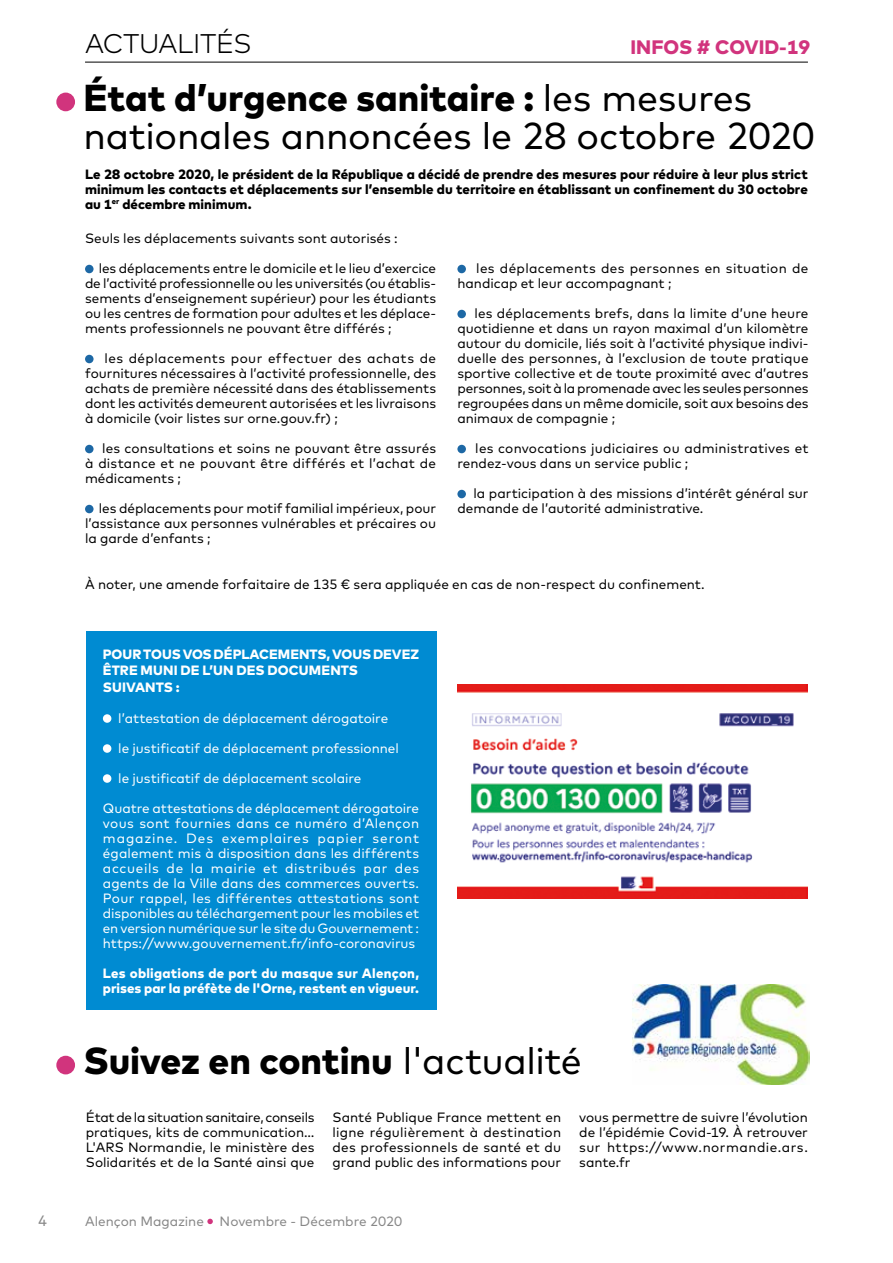
<style>
.page{position:relative;width:893px;height:1263px;background:#fff}
.page>*{position:absolute;margin:0;border:0;box-sizing:border-box;transform-origin:0 0}
.t1{font:37.5px/37.5px "Mark";letter-spacing:-.01em;color:#000}
.t2{font:800 37.5px "Mark";letter-spacing:-.005em;color:#000}
.t3{font:300 27px "Mark";letter-spacing:-.015em;color:#000}
.t4{font:800 19.5px "Mark";color:#d1347d}
.t5{font:15px "Mark";color:#878787}
.t6{font:13.5px/15px "Mark";color:#000;text-align:justify}
.t7{font:13.5px/15px "Mark";color:#fff;text-align:justify}
.t8{font:800 13.5px/15px "Mark";letter-spacing:.005em;color:#000;text-align:justify}
.t9{font:800 13.5px/16.2px "Mark";letter-spacing:.005em;color:#fff}
.t10{font:13.5px/15px "Mark";letter-spacing:.02em;color:#000}
.t11{font:13.5px "Mark";color:#878787}
.s1{font-weight:800}
.s2{font-weight:400}
</style>
<div class="page">
<svg style="left:207px;top:1219px;width:6px;height:5px"></svg>
<hr style="left:85px;top:62px;width:723px;height:1px;background:#000">
<div style="left:85px;top:265px;width:9px;height:8px;background:#1d68a5;border-radius:50%"></div>
<div style="left:85px;top:355px;width:9px;height:8px;background:#1d68a5;border-radius:50%"></div>
<div style="left:85px;top:445px;width:9px;height:8px;background:#1d68a5;border-radius:50%"></div>
<div style="left:85px;top:505px;width:9px;height:8px;background:#1d68a5;border-radius:50%"></div>
<div style="left:457px;top:265px;width:9px;height:8px;background:#1d68a5;border-radius:50%"></div>
<div style="left:457px;top:310px;width:9px;height:8px;background:#1d68a5;border-radius:50%"></div>
<div style="left:457px;top:445px;width:9px;height:8px;background:#1d68a5;border-radius:50%"></div>
<div style="left:457px;top:490px;width:9px;height:8px;background:#1d68a5;border-radius:50%"></div>
<div style="left:56px;top:93px;width:19px;height:18px;background:#d1347d;border-radius:50%"></div>
<div style="left:56px;top:1056px;width:19px;height:18px;background:#d1347d;border-radius:50%"></div>
<div style="left:86px;top:631px;width:350px;height:379px;background:#008bd2"></div>
<div style="left:103px;top:714px;width:8px;height:9px;background:#fff;border-radius:50%"></div>
<div style="left:103px;top:744px;width:8px;height:9px;background:#fff;border-radius:50%"></div>
<div style="left:103px;top:774px;width:8px;height:9px;background:#fff;border-radius:50%"></div>
<img style="left:632px;top:984px;width:177px;height:100px">
<img style="left:457px;top:685px;width:351px;height:214px">
<h2 class="t3" style="left:85px;top:28px;width:168px">ACTUALITÉS</h2>
<h3 class="t4" style="left:630px;top:36px;width:181px">INFOS # COVID-19</h3>
<h1 class="t1" style="left:83px;top:80px;width:733px"><span class="s1">État d’urgence sanitaire :</span> les mesures nationales annoncées le 28 octobre 2020</h1>
<p class="t8" style="left:85px;top:167px;width:724px">Le 28 octobre 2020, le président de la République a décidé de prendre des mesures pour réduire à leur plus strict minimum les contacts et déplacements sur l’ensemble du territoire en établissant un confinement du 30 octobre au 1<sup>er</sup> décembre minimum.</p>
<p class="t6" style="left:85px;top:231px;width:314px">Seuls les déplacements suivants sont autorisés :</p>
<p class="t6" style="left:85px;top:261px;width:353px;text-indent:14px">les déplacements entre le domicile et le lieu d’exercice de l’activité professionnelle ou les universités (ou établis&shy;sements d’enseignement supérieur) pour les étudiants ou les centres de formation pour adultes et les déplace&shy;ments professionnels ne pouvant être différés ;</p>
<p class="t6" style="left:85px;top:351px;width:353px;text-indent:20px">les déplacements pour effectuer des achats de fournitures nécessaires à l’activité professionnelle, des achats de première nécessité dans des établissements dont les activités demeurent autorisées et les livraisons à domicile (voir listes sur orne.gouv.fr) ;</p>
<p class="t6" style="left:85px;top:441px;width:353px;text-indent:17px">les consultations et soins ne pouvant être assurés à distance et ne pouvant être différés et l’achat de médicaments ;</p>
<p class="t6" style="left:85px;top:501px;width:353px;text-indent:14px">les déplacements pour motif familial impérieux, pour l’assistance aux personnes vulnérables et précaires ou la garde d’enfants ;</p>
<p class="t10" style="left:457px;top:261px;width:353px;text-indent:19px">les déplacements des personnes en situation de handicap et leur accompagnant ;</p>
<p class="t6" style="left:457px;top:306px;width:353px;text-indent:17px">les déplacements brefs, dans la limite d’une heure quotidienne et dans un rayon maximal d’un kilomètre autour du domicile, liés soit à l’activité physique indivi&shy;duelle des personnes, à l’exclusion de toute pratique sportive collective et de toute proximité avec d’autres personnes, soit à la promenade avec les seules personnes regroupées dans un même domicile, soit aux besoins des animaux de compagnie ;</p>
<p class="t6" style="left:457px;top:441px;width:353px;text-indent:18px">les convocations judiciaires ou administratives et rendez-vous dans un service public ;</p>
<p class="t6" style="left:457px;top:486px;width:353px;text-indent:16px">la participation à des missions d’intérêt général sur demande de l’autorité administrative.</p>
<p class="t6" style="left:85px;top:577px;width:621px">À noter, une amende forfaitaire de 135 € sera appliquée en cas de non-respect du confinement.</p>
<p class="t9" style="left:103px;top:646px;width:318px">POUR TOUS VOS DÉPLACEMENTS, VOUS DEVEZ<br>ÊTRE MUNI DE L’UN DES DOCUMENTS<br>SUIVANTS :</p>
<p class="t7" style="left:118px;top:711px;width:272px">l’attestation de déplacement dérogatoire</p>
<p class="t7" style="left:118px;top:741px;width:282px">le justificatif de déplacement professionnel</p>
<p class="t7" style="left:118px;top:771px;width:245px">le justificatif de déplacement scolaire</p>
<p class="t7" style="left:103px;top:801px;width:318px">Quatre attestations de déplacement dérogatoire vous sont fournies dans ce numéro d’Alençon magazine. Des exemplaires papier seront également mis à disposition dans les différents accueils de la mairie et distribués par des agents de la Ville dans des commerces ouverts.<br>Pour rappel, les différentes attestations sont disponibles au téléchargement pour les mobiles et en version numérique sur le site du Gouvernement : https://www.gouvernement.fr/info-coronavirus</p>
<p class="t9" style="left:103px;top:966px;width:318px;line-height:15px">Les obligations de port du masque sur Alençon, prises par la préfète de l'Orne, restent en vigueur.</p>
<h1 class="t2" style="left:83px;top:1039px;width:500px">Suivez en continu <span class="s2">l'actualité</span></h1>
<p class="t6" style="left:86px;top:1109px;width:230px">État de la situation sanitaire, conseils pratiques, kits de communication… L'ARS Normandie, le ministère des Solidarités et de la Santé ainsi que</p>
<p class="t6" style="left:333px;top:1109px;width:230px">Santé Publique France mettent en ligne régulièrement à destination des professionnels de santé et du grand public des informations pour</p>
<p class="t6" style="left:579px;top:1109px;width:230px">vous permettre de suivre l’évolution de l’épidémie Covid-19. À retrouver sur https://www.normandie.ars. sante.fr</p>
<p class="t5" style="left:38px;top:1212px;width:11px">4</p>
<p class="t11" style="left:85px;top:1213px;width:319px">Alençon Magazine Novembre - Décembre 2020</p>
</div>
